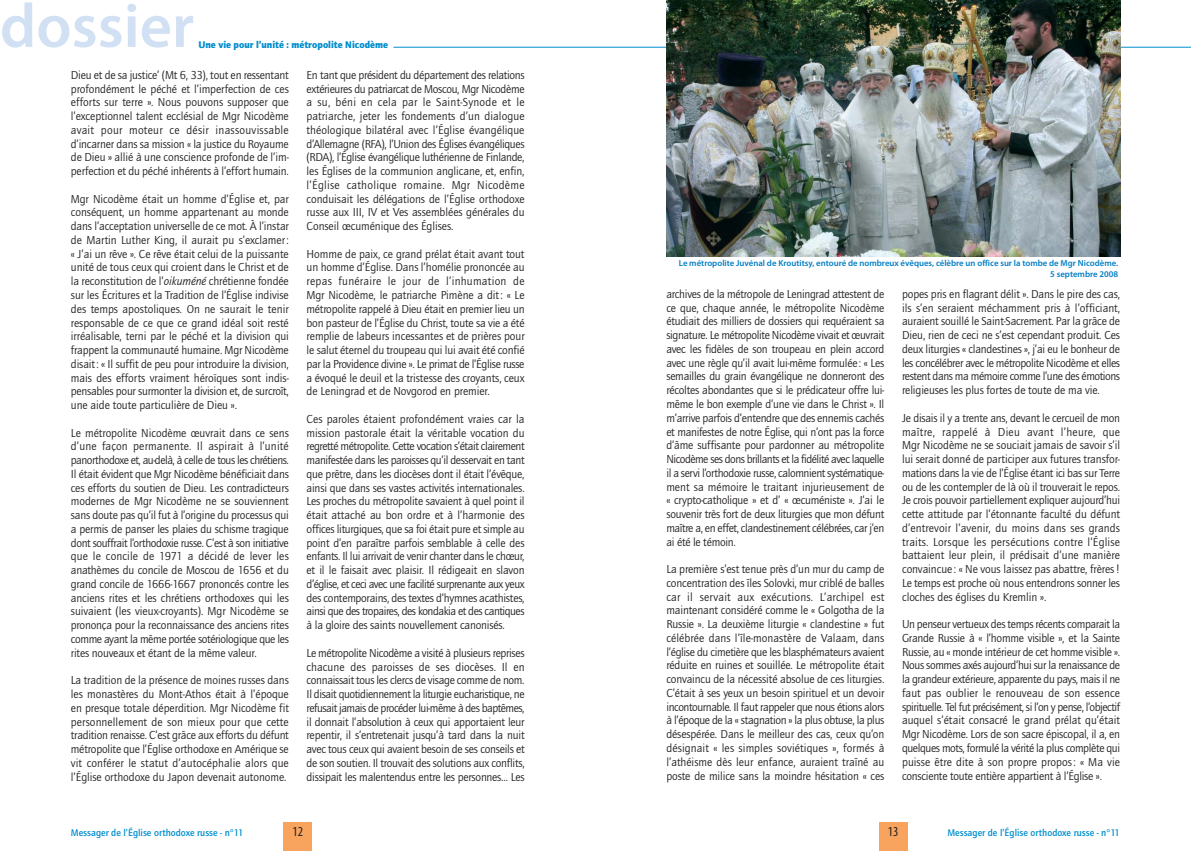
<style>
.page{position:relative;width:1191px;height:851px;background:#fff}
.page>*{position:absolute;margin:0;border:0;box-sizing:border-box;transform-origin:0 0}
.t1{font:600 62.5px "Myriad Pro";color:#d1e0f3}
.t2{font:condensed 13.75px "Myriad Pro";color:#231f20}
.t3{font:11.88px/13.8px "Quay Itc T";letter-spacing:-.015em;color:#231f20;text-align:justify}
.t4{font:700 10px "Quay Itc T";color:#008ece}
.t5{font:900 10px "Quay Itc T";color:#008ece}
.t6{font:600 8.75px/10.5px "Myriad Pro";color:#007dc5;text-align:right}
.s1{font-style:italic}
</style>
<div class="page">
<div style="left:283px;top:822px;width:29px;height:28px;background:#f9a45e"></div>
<div style="left:879px;top:822px;width:28px;height:28px;background:#f9a45e"></div>
<hr style="left:393px;top:47px;width:798px;height:1px;background:#008ece">
<img style="left:666px;top:0;width:454px;height:256px">
<h1 class="t1" style="left:0;top:3px;width:196px">dossier</h1>
<p class="t5" style="left:198px;top:41px;width:191px">Une vie pour l’unité : métropolite Nicodème</p>
<p class="t3" style="left:71px;top:69px;width:219px">Dieu et de sa justice’ (Mt 6, 33), tout en ressentant profondément le péché et l’imperfection de ces efforts sur terre ». Nous pouvons supposer que l’exceptionnel talent ecclésial de Mgr Nicodème avait pour moteur ce désir inassouvissable d’incarner dans sa mission « la justice du Royaume de Dieu » allié à une conscience profonde de l’im&shy;perfection et du péché inhérents à l’effort humain.</p>
<p class="t3" style="left:71px;top:193px;width:219px">Mgr Nicodème était un homme d’Église et, par conséquent, un homme appartenant au monde dans l’acceptation universelle de ce mot. À l’instar de Martin Luther King, il aurait pu s’exclamer : « J’ai un rêve ». Ce rêve était celui de la puissante unité de tous ceux qui croient dans le Christ et de la reconstitution de l’<span class="s1">oikuméné</span> chrétienne fondée sur les Écritures et la Tradition de l’Église indivise des temps apostoliques. On ne saurait le tenir responsable de ce que ce grand idéal soit resté irréalisable, terni par le péché et la division qui frappent la communauté humaine. Mgr Nicodème disait: « Il suffit de peu pour introduire la division, mais des efforts vraiment héroïques sont indis&shy;pensables pour surmonter la division et, de surcroît, une aide toute particulière de Dieu ».</p>
<p class="t3" style="left:71px;top:426px;width:219px">Le métropolite Nicodème œuvrait dans ce sens d’une façon permanente. Il aspirait à l’unité panorthodoxe et, au-delà, à celle de tous les chrétiens.<br>Il était évident que Mgr Nicodème bénéficiait dans ces efforts du soutien de Dieu. Les contradicteurs modernes de Mgr Nicodème ne se souviennent sans doute pas qu’il fut à l’origine du processus qui a permis de panser les plaies du schisme tragique dont souffrait l’orthodoxie russe. C’est à son initiative que le concile de 1971 a décidé de lever les anathèmes du concile de Moscou de 1656 et du grand concile de 1666-1667 prononcés contre les anciens rites et les chrétiens orthodoxes qui les suivaient (les vieux-croyants). Mgr Nicodème se prononça pour la reconnaissance des anciens rites comme ayant la même portée sotériologique que les rites nouveaux et étant de la même valeur.</p>
<p class="t3" style="left:71px;top:674px;width:219px">La tradition de la présence de moines russes dans les monastères du Mont-Athos était à l’époque en presque totale déperdition. Mgr Nicodème fit personnellement de son mieux pour que cette tradition renaisse. C’est grâce aux efforts du défunt métropolite que l’Église orthodoxe en Amérique se vit conférer le statut d’autocéphalie alors que l’Église orthodoxe du Japon devenait autonome.</p>
<p class="t3" style="left:306px;top:69px;width:219px">En tant que président du département des relations extérieures du patriarcat de Moscou, Mgr Nicodème a su, béni en cela par le Saint-Synode et le patriarche, jeter les fondements d’un dialogue théologique bilatéral avec l’Église évangélique d’Allemagne (RFA), l’Union des Églises évangéliques (RDA), l’Église évangélique luthérienne de Finlande, les Églises de la communion anglicane, et, enfin, l’Église catholique romaine. Mgr Nicodème conduisait les délégations de l’Église orthodoxe russe aux III, IV et Ves assemblées générales du Conseil œcuménique des Églises.</p>
<p class="t3" style="left:306px;top:248px;width:220px">Homme de paix, ce grand prélat était avant tout un homme d’Église. Dans l’homélie prononcée au repas funéraire le jour de l’inhumation de Mgr Nicodème, le patriarche Pimène a dit: « Le métropolite rappelé à Dieu était en premier lieu un bon pasteur de l’Église du Christ, toute sa vie a été remplie de labeurs incessantes et de prières pour le salut éternel du troupeau qui lui avait été confié par la Providence divine ». Le primat de l’Église russe a évoqué le deuil et la tristesse des croyants, ceux de Leningrad et de Novgorod en premier.</p>
<p class="t3" style="left:306px;top:413px;width:219px">Ces paroles étaient profondément vraies car la mission pastorale était la véritable vocation du regretté métropolite. Cette vocation s’était clairement manifestée dans les paroisses qu’il desservait en tant que prêtre, dans les diocèses dont il était l’évêque, ainsi que dans ses vastes activités internationales.<br>Les proches du métropolite savaient à quel point il était attaché au bon ordre et à l’harmonie des offices liturgiques, que sa foi était pure et simple au point d’en paraître parfois semblable à celle des enfants. Il lui arrivait de venir chanter dans le chœur, et il le faisait avec plaisir. Il rédigeait en slavon d’église, et ceci avec une facilité surprenante aux yeux des contemporains, des textes d’hymnes acathistes, ainsi que des tropaires, des kondakia et des cantiques à la gloire des saints nouvellement canonisés.</p>
<p class="t3" style="left:306px;top:646px;width:219px">Le métropolite Nicodème a visité à plusieurs reprises chacune des paroisses de ses diocèses. Il en connaissait tous les clercs de visage comme de nom.<br>Il disait quotidiennement la liturgie eucharistique, ne refusait jamais de procéder lui-même à des baptêmes, il donnait l’absolution à ceux qui apportaient leur repentir, il s’entretenait jusqu’à tard dans la nuit avec tous ceux qui avaient besoin de ses conseils et de son soutien. Il trouvait des solutions aux conflits, dissipait les malentendus entre les personnes… Les</p>
<p class="t6" style="left:679px;top:259px;width:441px">Le métropolite Juvénal de Kroutitsy, entouré de nombreux évêques, célèbre un office sur la tombe de Mgr Nicodème.<br>5 septembre 2008</p>
<p class="t3" style="left:666px;top:288px;width:219px">archives de la métropole de Leningrad attestent de ce que, chaque année, le métropolite Nicodème étudiait des milliers de dossiers qui requéraient sa signature. Le métropolite Nicodème vivait et œuvrait avec les fidèles de son troupeau en plein accord avec une règle qu’il avait lui-même formulée: « Les semailles du grain évangélique ne donneront des récoltes abondantes que si le prédicateur offre lui&shy;même le bon exemple d’une vie dans le Christ ». Il m’arrive parfois d’entendre que des ennemis cachés et manifestes de notre Église, qui n’ont pas la force d’âme suffisante pour pardonner au métropolite Nicodème ses dons brillants et la fidélité avec laquelle il a servi l’orthodoxie russe, calomnient systématique&shy;ment sa mémoire le traitant injurieusement de « crypto-catholique » et d’ « œcuméniste ». J’ai le souvenir très fort de deux liturgies que mon défunt maître a, en effet, clandestinement célébrées, car j’en ai été le témoin.</p>
<p class="t3" style="left:666px;top:563px;width:219px">La première s’est tenue près d’un mur du camp de concentration des îles Solovki, mur criblé de balles car il servait aux exécutions. L’archipel est maintenant considéré comme le « Golgotha de la Russie ». La deuxième liturgie « clandestine » fut célébrée dans l’île-monastère de Valaam, dans l’église du cimetière que les blasphémateurs avaient réduite en ruines et souillée. Le métropolite était convaincu de la nécessité absolue de ces liturgies.<br>C’était à ses yeux un besoin spirituel et un devoir incontournable. Il faut rappeler que nous étions alors à l’époque de la « stagnation » la plus obtuse, la plus désespérée. Dans le meilleur des cas, ceux qu’on désignait « les simples soviétiques », formés à l’athéisme dès leur enfance, auraient traîné au poste de milice sans la moindre hésitation « ces</p>
<p class="t3" style="left:902px;top:288px;width:219px">popes pris en flagrant délit ». Dans le pire des cas, ils s’en seraient méchamment pris à l’officiant, auraient souillé le Saint-Sacrement. Par la grâce de Dieu, rien de ceci ne s’est cependant produit. Ces deux liturgies « clandestines », j’ai eu le bonheur de les concélébrer avec le métropolite Nicodème et elles restent dans ma mémoire comme l’une des émotions religieuses les plus fortes de toute de ma vie.</p>
<p class="t3" style="left:902px;top:412px;width:219px">Je disais il y a trente ans, devant le cercueil de mon maître, rappelé à Dieu avant l’heure, que Mgr Nicodème ne se souciait jamais de savoir s’il lui serait donné de participer aux futures transfor&shy;mations dans la vie de l’Église étant ici bas sur Terre ou de les contempler de là où il trouverait le repos.<br>Je crois pouvoir partiellement expliquer aujourd’hui cette attitude par l’étonnante faculté du défunt d’entrevoir l’avenir, du moins dans ses grands traits. Lorsque les persécutions contre l’Église battaient leur plein, il prédisait d’une manière convaincue: « Ne vous laissez pas abattre, frères!<br>Le temps est proche où nous entendrons sonner les cloches des églises du Kremlin ».</p>
<p class="t3" style="left:902px;top:618px;width:220px">Un penseur vertueux des temps récents comparait la Grande Russie à « l’homme visible », et la Sainte Russie, au « monde intérieur de cet homme visible ».<br>Nous sommes axés aujourd’hui sur la renaissance de la grandeur extérieure, apparente du pays, mais il ne faut pas oublier le renouveau de son essence spirituelle. Tel fut précisément, si l’on y pense, l’objectif auquel s’était consacré le grand prélat qu’était Mgr Nicodème. Lors de son sacre épiscopal, il a, en quelques mots, formulé la vérité la plus complète qui puisse être dite à son propre propos : « Ma vie consciente toute entière appartient à l’Église ».</p>
<p class="t4" style="left:71px;top:829px;width:174px">Messager de l’Église orthodoxe russe - n°11</p>
<p class="t2" style="left:292px;top:823px;width:12px">12</p>
<p class="t2" style="left:888px;top:823px;width:12px">13</p>
<p class="t4" style="left:947px;top:829px;width:174px">Messager de l’Église orthodoxe russe - n°11</p>
</div>
